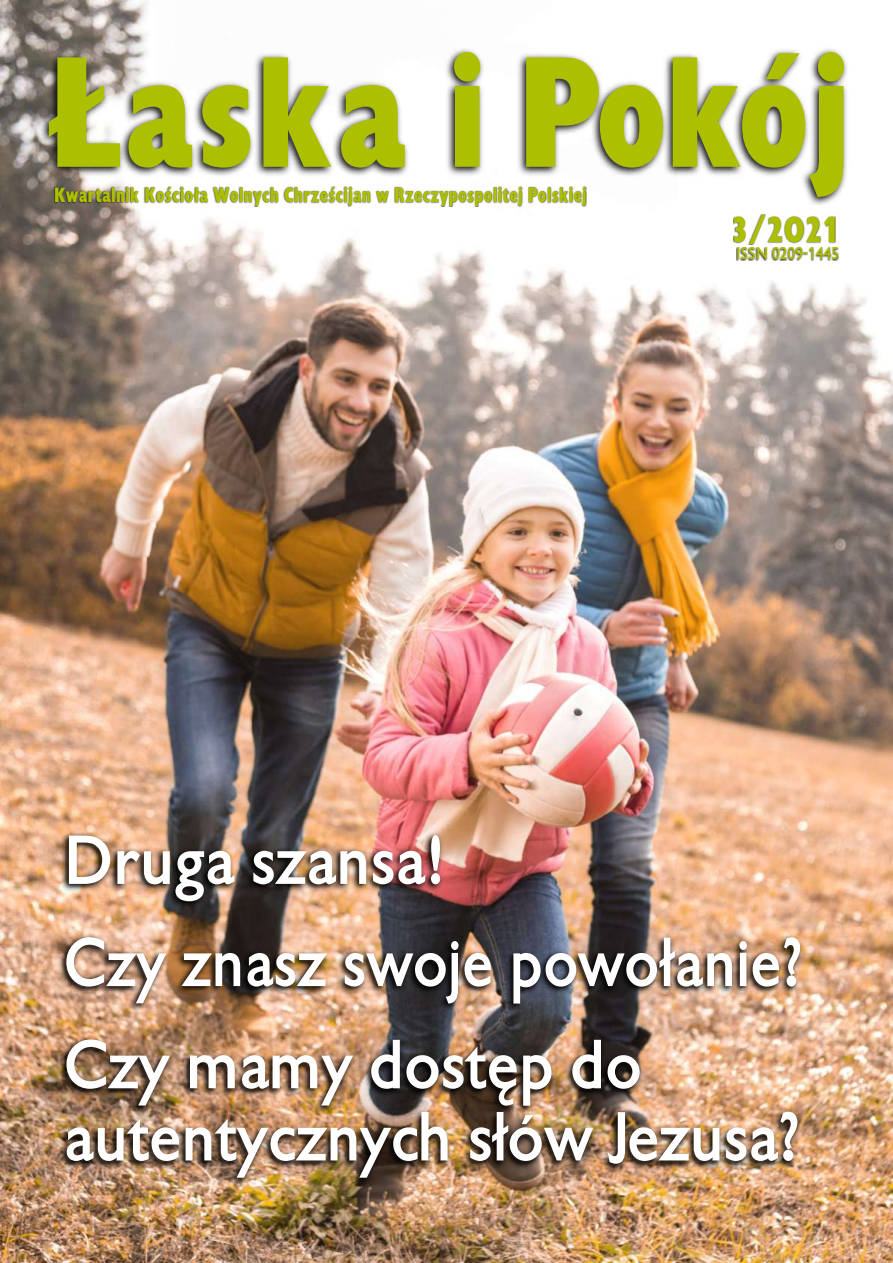
<style>
.page{position:relative;width:893px;height:1263px;background:#fff}
.page>*{position:absolute;margin:0;border:0;box-sizing:border-box;transform-origin:0 0}
.t1{font:900 151.8px "EFN Gilead";letter-spacing:.03em;color:#adc000;scale:.83 1}
.t2{font:700 64.65px/102.1px "EFN Gilead";color:#fff;scale:.9 1}
.t3{font:900 34.95px "EFN Gilead";color:#adc000;scale:.77 1}
.t4{font:900 20.1px "EFN Gilead";letter-spacing:.03em;color:#adc000;scale:.76 1}
.t5{font:700 16.05px "EFN Gilead";color:#adc000;scale:.85 1}
</style>
<div class="page">
<img style="left:0;top:0;width:893px;height:1263px">
<img style="left:737px;top:247px;width:101px;height:13px">
<img style="left:733px;top:214px;width:102px;height:31px">
<img style="left:56px;top:831px;width:748px;height:357px">
<img style="left:38px;top:46px;width:812px;height:161px">
<img style="left:54px;top:187px;width:532px;height:20px">
<h1 class="t1" style="left:48px;top:57px;width:967px">Łaska i Pokój</h1>
<p class="t4" style="left:54px;top:187px;width:702px">Kwartalnik Kościoła Wolnych Chrześcijan w Rzeczypospolitej Polskiej</p>
<p class="t3" style="left:732px;top:217px;width:141px">3/2021</p>
<p class="t5" style="left:737px;top:247px;width:122px">ISSN 0209-1445</p>
<p class="t2" style="left:64px;top:817px;width:822px">Druga szansa!<br>Czy znasz swoje powołanie?<br>Czy mamy dostęp do</p>
<p class="t2" style="left:64px;top:1094px;width:820px">autentycznych słów Jezusa?</p>
</div>
